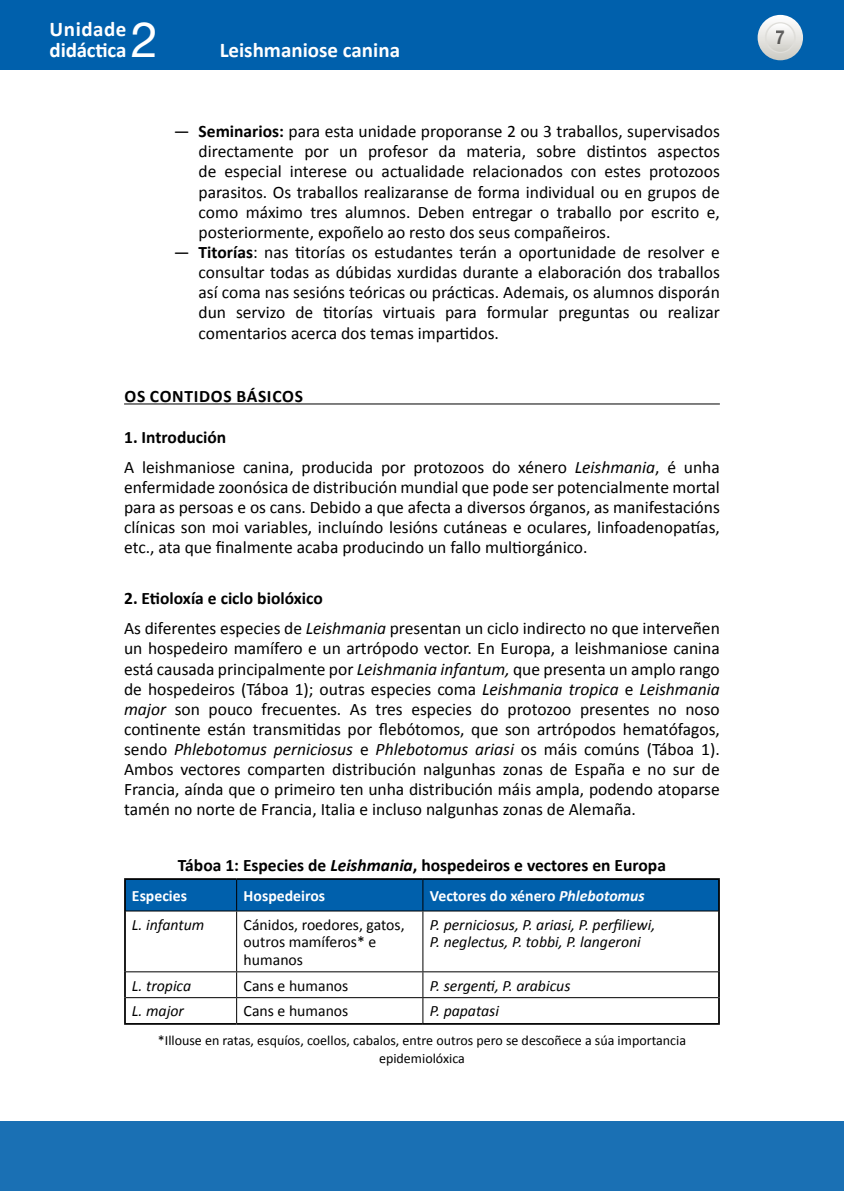
<style>
.page{position:relative;width:844px;height:1191px;background:#fff}
.page>*{position:absolute;margin:0;border:0;box-sizing:border-box;transform-origin:0 0}
.t1{font:49px "Helvetica Neue LT Std";color:#fff}
.t2{font:700 21px/21px "Calibri";color:#fff}
.t3{font:700 19.25px "Helvetica Neue LT Std";color:#000;scale:.9 1}
.t4{font:17.5px/20.1px "Calibri";color:#000;text-align:justify}
.t5{font:700 17.5px "Calibri";color:#000}
.t6{font:700 17.5px "Calibri";letter-spacing:.04em;color:#000}
.t7{font:italic 15.75px/17.5px "Calibri";color:#000}
.t8{font:15.75px/17.5px "Calibri";color:#000}
.t9{font:700 15.75px "Calibri";color:#fff}
.t10{font:14px/17.5px "Calibri";color:#000;text-align:center}
.s1{font-weight:700}
.s2{font-style:italic}
</style>
<div class="page">
<div style="left:0;top:1121px;width:843px;height:70px;background:#1a70b4"></div>
<div style="left:0;top:0;width:843px;height:69px;background:#0060ac"></div>
<svg style="left:757px;top:15px;width:45px;height:45px"></svg>
<svg style="left:765px;top:23px;width:29px;height:29px"></svg>
<div style="left:764px;top:22px;width:31px;height:31px;border:1px solid #dfdeda;border-radius:50%"></div>
<hr style="left:124px;top:403px;width:595px;height:1px;background:#000">
<div style="left:126px;top:880px;width:592px;height:30px;background:#0060ac"></div>
<svg style="left:126px;top:911px;width:592px;height:112px"></svg>
<hr style="left:124px;top:878px;width:112px;height:2px;background:#000">
<hr style="left:236px;top:878px;width:187px;height:2px;background:#000">
<hr style="left:423px;top:878px;width:296px;height:2px;background:#000">
<hr style="left:124px;top:880px;width:2px;height:31px;background:#000">
<hr style="left:718px;top:880px;width:1px;height:31px;background:#000">
<hr style="left:124px;top:911px;width:2px;height:60px;background:#000">
<hr style="left:718px;top:911px;width:1px;height:60px;background:#000">
<hr style="left:124px;top:971px;width:2px;height:26px;background:#000">
<hr style="left:124px;top:997px;width:2px;height:26px;background:#000">
<svg style="left:718px;top:971px;width:1px;height:52px"></svg>
<hr style="left:124px;top:1023px;width:112px;height:1px;background:#000">
<hr style="left:236px;top:1023px;width:187px;height:1px;background:#000">
<hr style="left:423px;top:1023px;width:296px;height:1px;background:#000">
<hr style="left:236px;top:880px;width:1px;height:30px;background:#000">
<hr style="left:422px;top:880px;width:1px;height:30px;background:#000">
<hr style="left:126px;top:910px;width:110px;height:1px;background:#000">
<hr style="left:236px;top:910px;width:187px;height:1px;background:#000">
<hr style="left:423px;top:910px;width:295px;height:1px;background:#000">
<hr style="left:126px;top:971px;width:110px;height:1px;background:#000">
<hr style="left:236px;top:971px;width:187px;height:1px;background:#000">
<hr style="left:423px;top:971px;width:295px;height:1px;background:#000">
<hr style="left:126px;top:997px;width:110px;height:1px;background:#000">
<hr style="left:236px;top:997px;width:187px;height:1px;background:#000">
<hr style="left:423px;top:997px;width:295px;height:1px;background:#000">
<hr style="left:236px;top:911px;width:1px;height:60px;background:#000">
<hr style="left:422px;top:911px;width:1px;height:60px;background:#000">
<svg style="left:236px;top:972px;width:1px;height:51px"></svg>
<svg style="left:422px;top:972px;width:1px;height:51px"></svg>
<p class="t2" style="left:50px;top:18px;width:78px">Unidade didáctica</p>
<h1 class="t1" style="left:131px;top:11px;width:29px">2</h1>
<p class="t2" style="left:220px;top:39px;width:182px">Leishmaniose canina</p>
<p class="t4" style="left:198px;top:120px;width:522px;text-indent:-25px">— <span class="s1">Seminarios:</span> para esta unidade proporanse 2 ou 3 traballos, supervisados directamente por un profesor da materia, sobre distintos aspectos de especial interese ou actualidade relacionados con estes protozoos parasitos. Os traballos realizaranse de forma individual ou en grupos de como máximo tres alumnos. Deben entregar o traballo por escrito e, posteriormente, expoñelo ao resto dos seus compañeiros.</p>
<p class="t4" style="left:198px;top:241px;width:522px;text-indent:-25px">— <span class="s1">Titorías</span>: nas titorías os estudantes terán a oportunidade de resolver e consultar todas as dúbidas xurdidas durante a elaboración dos traballos así coma nas sesións teóricas ou prácticas. Ademais, os alumnos disporán dun servizo de titorías virtuais para formular preguntas ou realizar comentarios acerca dos temas impartidos.</p>
<p class="t6" style="left:124px;top:383px;width:180px">OS CONTIDOS BÁSICOS</p>
<p class="t4" style="left:124px;top:421px;width:597px;line-height:30.1px"><span class="s1">1. Introdución<br></span>A leishmaniose canina, producida por protozoos do xénero <span class="s2">Leishmania</span>, é unha</p>
<p class="t4" style="left:124px;top:476px;width:597px">enfermidade zoonósica de distribución mundial que pode ser potencialmente mortal para as persoas e os cans. Debido a que afecta a diversos órganos, as manifestacións clínicas son moi variables, incluíndo lesións cutáneas e oculares, linfoadenopatías, etc., ata que finalmente acaba producindo un fallo multiorgánico.</p>
<p class="t4" style="left:124px;top:582px;width:597px;line-height:30.1px"><span class="s1">2. Etioloxía e ciclo biolóxico<br></span>As diferentes especies de <span class="s2">Leishmania</span> presentan un ciclo indirecto no que interveñen</p>
<p class="t4" style="left:124px;top:637px;width:597px">un hospedeiro mamífero e un artrópodo vector. En Europa, a leishmaniose canina está causada principalmente por <span class="s2">Leishmania infantum,</span> que presenta un amplo rango de hospedeiros (Táboa 1); outras especies coma <span class="s2">Leishmania tropica</span> e <span class="s2">Leishmania major</span> son pouco frecuentes. As tres especies do protozoo presentes no noso continente están transmitidas por flebótomos, que son artrópodos hematófagos, sendo <span class="s2">Phlebotomus perniciosus</span> e <span class="s2">Phlebotomus ariasi</span> os máis comúns (Táboa 1).<br>Ambos vectores comparten distribución nalgunhas zonas de España e no sur de Francia, aínda que o primeiro ten unha distribución máis ampla, podendo atoparse tamén no norte de Francia, Italia e incluso nalgunhas zonas de Alemaña.</p>
<p class="t5" style="left:178px;top:853px;width:489px">Táboa 1: Especies de <span class="s2">Leishmania</span>, hospedeiros e vectores en Europa</p>
<p class="t9" style="left:132px;top:884px;width:57px">Especies</p>
<p class="t9" style="left:243px;top:884px;width:83px">Hospedeiros</p>
<p class="t9" style="left:430px;top:884px;width:216px">Vectores do xénero <span class="s2">Phlebotomus</span></p>
<p class="t7" style="left:132px;top:915px;width:74px">L. infantum</p>
<p class="t8" style="left:243px;top:915px;width:162px">Cánidos, roedores, gatos, outros mamíferos* e humanos</p>
<p class="t7" style="left:430px;top:915px;width:227px">P. perniciosus, P. ariasi, P. perfiliewi,<br>P. neglectus, P. tobbi, P. langeroni</p>
<p class="t7" style="left:132px;top:976px;width:61px">L. tropica</p>
<p class="t8" style="left:243px;top:976px;width:106px">Cans e humanos</p>
<p class="t7" style="left:430px;top:976px;width:142px">P. sergenti, P. arabicus</p>
<p class="t7" style="left:132px;top:1001px;width:53px">L. major</p>
<p class="t8" style="left:243px;top:1001px;width:106px">Cans e humanos</p>
<p class="t7" style="left:430px;top:1001px;width:71px">P. papatasi</p>
<p class="t10" style="left:158px;top:1031px;width:529px">*Illouse en ratas, esquíos, coellos, cabalos, entre outros pero se descoñece a súa importancia epidemiolóxica</p>
<p class="t3" style="left:775px;top:26px;width:12px">7</p>
</div>
